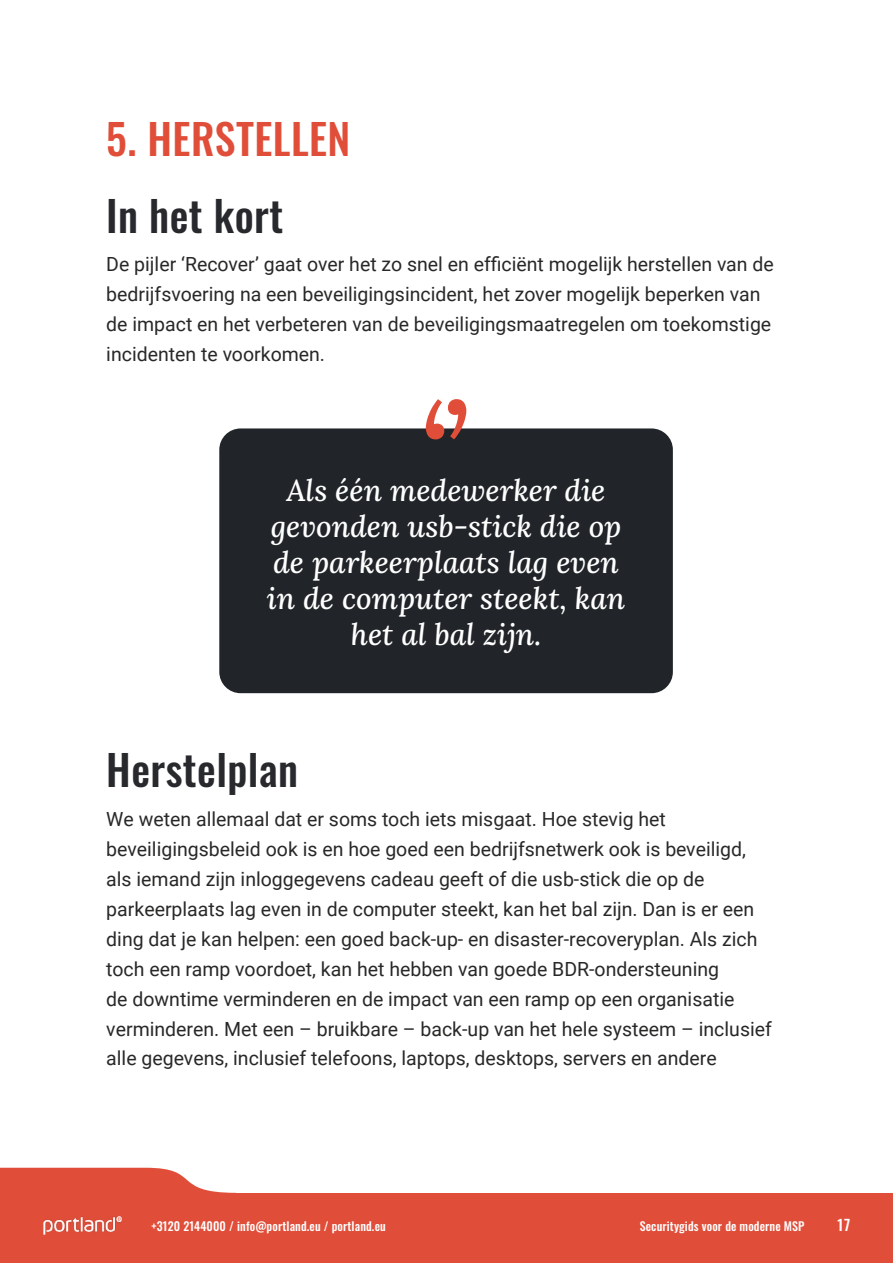
<style>
.page{position:relative;width:893px;height:1263px;background:#fff}
.page>*{position:absolute;margin:0;border:0;box-sizing:border-box;transform-origin:0 0}
.t1{font:500 42px "Oswald";letter-spacing:.01em;color:#28292d}
.t2{font:500 42px "Oswald";letter-spacing:.01em;color:#e04e39}
.t3{font:italic 500 30px/36px "Lora";color:#fff;text-align:center}
.t4{font:19.5px/30px "Roboto";color:#282827}
.t5{font:500 15px "Oswald";color:#fff}
.t6{font:500 12px "Oswald";letter-spacing:.01em;color:#fff}
</style>
<div class="page">
<div style="left:0;top:1193px;width:893px;height:70px;background:#e04e39"></div>
<svg style="left:0;top:1168px;width:236px;height:67px"></svg>
<img style="left:44px;top:1216px;width:77px;height:18px">
<div style="left:219px;top:428px;width:454px;height:265px;background:#212529;border-radius:21px"></div>
<svg style="left:426px;top:399px;width:40px;height:40px"></svg>
<h1 class="t2" style="left:106px;top:117px;width:246px">5. HERSTELLEN</h1>
<h1 class="t1" style="left:106px;top:194px;width:179px">In het kort</h1>
<p class="t4" style="left:106px;top:249px;width:669px">De pijler ‘Recover’ gaat over het zo snel en efficiënt mogelijk herstellen van de bedrijfsvoering na een beveiligingsincident, het zover mogelijk beperken van de impact en het verbeteren van de beveiligingsmaatregelen om toekomstige incidenten te voorkomen.</p>
<h2 class="t3" style="left:267px;top:472px;width:360px">Als één medewerker die gevonden usb-stick die op de parkeerplaats lag even in de computer steekt, kan het al bal zijn.</h2>
<h1 class="t1" style="left:106px;top:748px;width:193px">Herstelplan</h1>
<p class="t4" style="left:106px;top:803px;width:667px">We weten allemaal dat er soms toch iets misgaat. Hoe stevig het beveiligingsbeleid ook is en hoe goed een bedrijfsnetwerk ook is beveiligd, als iemand zijn inloggegevens cadeau geeft of die usb-stick die op de parkeerplaats lag even in de computer steekt, kan het bal zijn. Dan is er een ding dat je kan helpen: een goed back-up- en disaster-recoveryplan. Als zich toch een ramp voordoet, kan het hebben van goede BDR-ondersteuning<br>de downtime verminderen en de impact van een ramp op een organisatie verminderen. Met een – bruikbare – back-up van het hele systeem – inclusief alle gegevens, inclusief telefoons, laptops, desktops, servers en andere</p>
<p class="t6" style="left:152px;top:1220px;width:236px">+3120 2144000 / info@portland.eu / portland.eu</p>
<p class="t6" style="left:640px;top:1220px;width:166px">Securitygids voor de moderne MSP</p>
<p class="t5" style="left:838px;top:1217px;width:14px">17</p>
</div>
